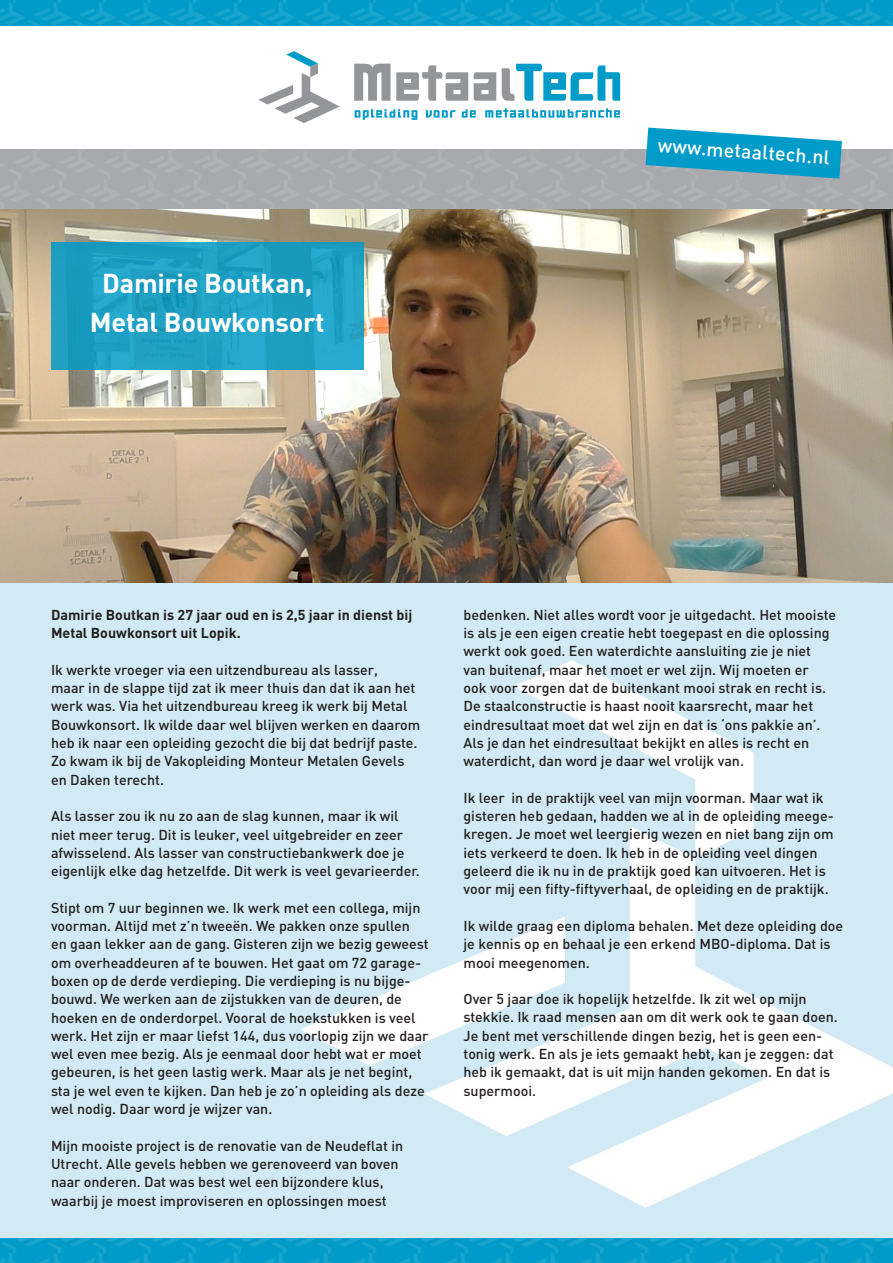
<style>
.page{position:relative;width:893px;height:1263px;background:#fff}
.page>*{position:absolute;margin:0;border:0;box-sizing:border-box;transform-origin:0 0}
.t1{font:700 27px/39px "DIN";letter-spacing:-.01em;color:#fff;text-align:center}
.t2{font:500 19.5px "DIN";color:#fff}
.t3{font:500 14.25px/18.3px "DIN";color:#231f20}
.t4{font:700 14.25px/18.3px "DIN";color:#231f20}
</style>
<div class="page">
<svg style="left:0;top:1237px;width:893px;height:26px;background:#0d9fca"></svg>
<div style="left:0;top:583px;width:893px;height:654px;background:#d1eaf4"></div>
<svg style="left:513px;top:660px;width:241px;height:93px"></svg>
<svg style="left:301px;top:753px;width:592px;height:455px"></svg>
<img style="left:0;top:208px;width:893px;height:375px">
<svg style="left:0;top:0;width:893px;height:26px;background:#069dc9"></svg>
<div style="left:51px;top:242px;width:313px;height:128px;background:linear-gradient(to right,#1c9ec2,#21a3c7)"></div>
<svg style="left:0;top:51px;width:893px;height:157px"></svg>
<h1 class="t1" style="left:90px;top:262px;width:236px">Damirie Boutkan,<br>Metal Bouwkonsort</h1>
<h2 class="t2" style="left:659px;top:133px;width:174px;rotate:4deg">www.metaaltech.nl</h2>
<p class="t4" style="left:51px;top:605px;width:363px">Damirie Boutkan is 27 jaar oud en is 2,5 jaar in dienst bij<br>Metal Bouwkonsort uit Lopik.</p>
<p class="t3" style="left:51px;top:660px;width:371px">Ik werkte vroeger via een uitzendbureau als lasser,<br>maar in de slappe tijd zat ik meer thuis dan dat ik aan het werk was. Via het uitzendbureau kreeg ik werk bij Metal Bouwkonsort. Ik wilde daar wel blijven werken en daarom heb ik naar een opleiding gezocht die bij dat bedrijf paste.<br>Zo kwam ik bij de Vakopleiding Monteur Metalen Gevels en Daken terecht.</p>
<p class="t3" style="left:51px;top:806px;width:370px">Als lasser zou ik nu zo aan de slag kunnen, maar ik wil niet meer terug. Dit is leuker, veel uitgebreider en zeer afwisselend. Als lasser van constructiebankwerk doe je eigenlijk elke dag hetzelfde. Dit werk is veel gevarieerder.</p>
<p class="t3" style="left:51px;top:898px;width:379px">Stipt om 7 uur beginnen we. Ik werk met een collega, mijn voorman. Altijd met z’n tweeën. We pakken onze spullen en gaan lekker aan de gang. Gisteren zijn we bezig geweest om overheaddeuren af te bouwen. Het gaat om 72 garage&shy;boxen op de derde verdieping. Die verdieping is nu bijge&shy;bouwd. We werken aan de zijstukken van de deuren, de hoeken en de onderdorpel. Vooral de hoekstukken is veel werk. Het zijn er maar liefst 144, dus voorlopig zijn we daar wel even mee bezig. Als je eenmaal door hebt wat er moet gebeuren, is het geen lastig werk. Maar als je net begint, sta je wel even te kijken. Dan heb je zo’n opleiding als deze wel nodig. Daar word je wijzer van.</p>
<p class="t3" style="left:51px;top:1136px;width:354px">Mijn mooiste project is de renovatie van de Neudeflat in Utrecht. Alle gevels hebben we gerenoveerd van boven naar onderen. Dat was best wel een bijzondere klus, waarbij je moest improviseren en oplossingen moest</p>
<p class="t3" style="left:463px;top:605px;width:374px">bedenken. Niet alles wordt voor je uitgedacht. Het mooiste is als je een eigen creatie hebt toegepast en die oplossing werkt ook goed. Een waterdichte aansluiting zie je niet van buitenaf, maar het moet er wel zijn. Wij moeten er<br>ook voor zorgen dat de buitenkant mooi strak en recht is.<br>De staalconstructie is haast nooit kaarsrecht, maar het eindresultaat moet dat wel zijn en dat is ‘ons pakkie an’.<br>Als je dan het eindresultaat bekijkt en alles is recht en waterdicht, dan word je daar wel vrolijk van.</p>
<p class="t3" style="left:463px;top:788px;width:372px">Ik leer in de praktijk veel van mijn voorman. Maar wat ik gisteren heb gedaan, hadden we al in de opleiding meege&shy;kregen. Je moet wel leergierig wezen en niet bang zijn om iets verkeerd te doen. Ik heb in de opleiding veel dingen geleerd die ik nu in de praktijk goed kan uitvoeren. Het is voor mij een fifty-fiftyverhaal, de opleiding en de praktijk.</p>
<p class="t3" style="left:463px;top:916px;width:381px">Ik wilde graag een diploma behalen. Met deze opleiding doe je kennis op en behaal je een erkend MBO-diploma. Dat is mooi meegenomen.</p>
<p class="t3" style="left:463px;top:989px;width:376px">Over 5 jaar doe ik hopelijk hetzelfde. Ik zit wel op mijn stekkie. Ik raad mensen aan om dit werk ook te gaan doen.<br>Je bent met verschillende dingen bezig, het is geen een&shy;tonig werk. En als je iets gemaakt hebt, kan je zeggen: dat heb ik gemaakt, dat is uit mijn handen gekomen. En dat is supermooi.</p>
</div>
